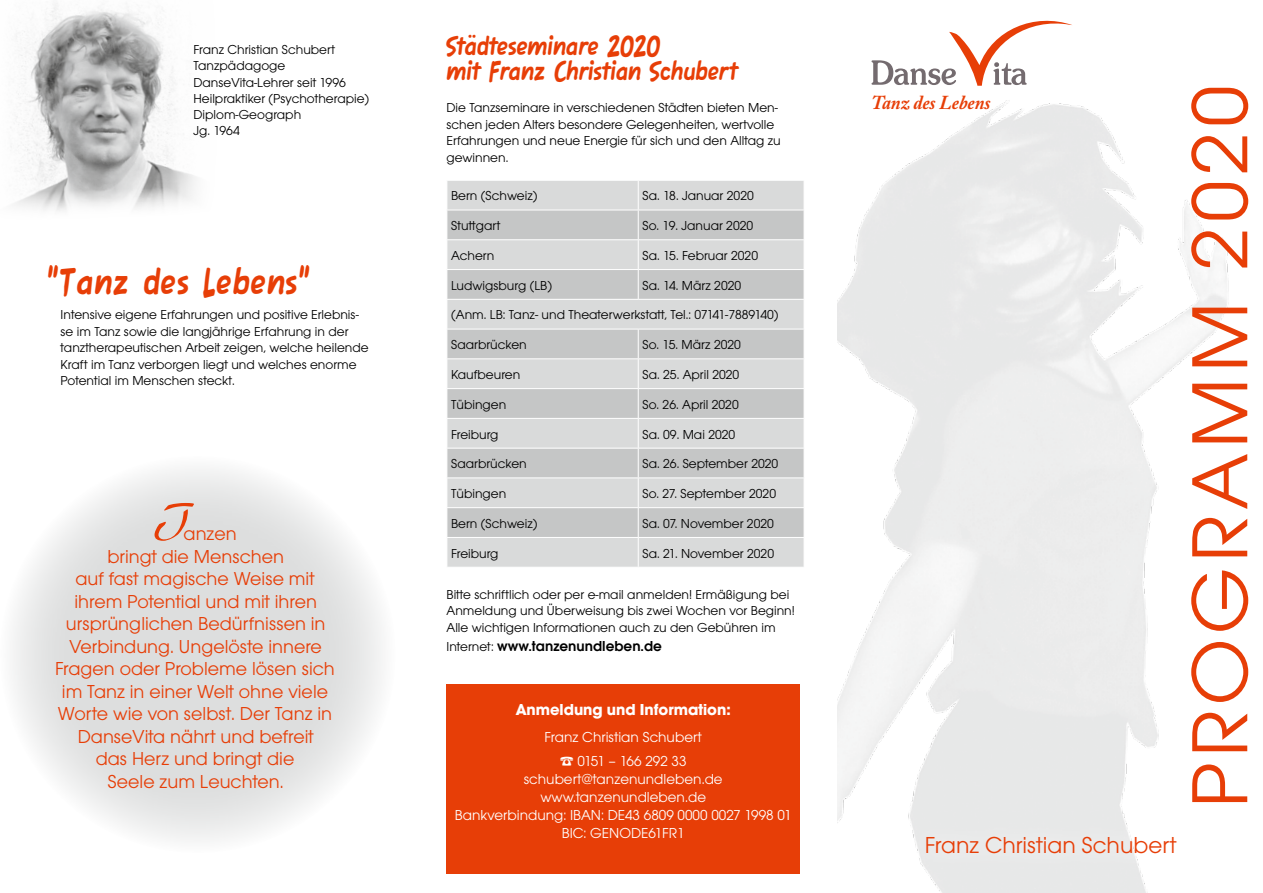
<style>
.page{position:relative;width:1263px;height:893px;background:#fff}
.page>*{position:absolute;margin:0;border:0;box-sizing:border-box;transform-origin:0 0}
.t1{font:82.5px "Avant Garde Gothic Itc T";letter-spacing:.06em;color:#e73e07}
.t2{font:55.5px "Gabrielle";color:#e73e07}
.t3{font:43.5px "Fawn Script";letter-spacing:.03em;color:#e73e07}
.t4{font:31.5px/25.5px "Fawn Script";letter-spacing:.01em;color:#e73e07}
.t5{font:24px "Avant Garde Gothic Itc T";color:#e73e07}
.t6{font:italic 700 19.65px "Adobe Caslon Pro";color:#e73e07;scale:.94 1}
.t7{font:19.5px "Avant Garde Gothic Itc T";color:#e73e07}
.t8{font:700 16.5px "Avant Garde Gothic Itc T";color:#fff}
.t9{font:15px/18px "Avant Garde Gothic Itc T";color:#fff;text-align:center}
.t10{font:600 15px "Avant Garde Gothic Itc T";color:#000}
.t11{font:13.5px/16.5px "Avant Garde Gothic Itc T";color:#000}
.s1{font-weight:400;font-size:13.5px}
</style>
<div class="page">
<svg style="left:0;top:456px;width:395px;height:397px;fill:#dfe0e0"></svg>
<div style="left:446px;top:685px;width:354px;height:189px;background:#e73e07"></div>
<svg style="left:871px;top:20px;width:201px;height:66px"></svg>
<div style="left:447px;top:181px;width:357px;height:386px;background:#d9dada"></div>
<svg style="left:447px;top:211px;width:357px;height:326px;background:#cecfcf"></svg>
<hr style="left:446px;top:210px;width:192px;height:1px;background:#fff">
<hr style="left:638px;top:210px;width:166px;height:1px;background:#fff">
<hr style="left:446px;top:239px;width:192px;height:1px;background:#fff">
<hr style="left:638px;top:239px;width:166px;height:1px;background:#fff">
<hr style="left:446px;top:269px;width:192px;height:1px;background:#fff">
<hr style="left:638px;top:269px;width:166px;height:1px;background:#fff">
<hr style="left:446px;top:299px;width:192px;height:1px;background:#fff">
<hr style="left:638px;top:299px;width:166px;height:1px;background:#fff">
<hr style="left:446px;top:329px;width:192px;height:1px;background:#fff">
<hr style="left:638px;top:329px;width:166px;height:1px;background:#fff">
<svg style="left:638px;top:181px;width:1px;height:118px"></svg>
<hr style="left:446px;top:358px;width:192px;height:1px;background:#fff">
<hr style="left:638px;top:358px;width:166px;height:1px;background:#fff">
<hr style="left:446px;top:388px;width:192px;height:1px;background:#fff">
<hr style="left:638px;top:388px;width:166px;height:1px;background:#fff">
<hr style="left:446px;top:418px;width:192px;height:1px;background:#fff">
<hr style="left:638px;top:418px;width:166px;height:1px;background:#fff">
<hr style="left:446px;top:448px;width:192px;height:1px;background:#fff">
<hr style="left:638px;top:448px;width:166px;height:1px;background:#fff">
<hr style="left:446px;top:477px;width:192px;height:1px;background:#fff">
<hr style="left:638px;top:477px;width:166px;height:1px;background:#fff">
<hr style="left:446px;top:507px;width:192px;height:1px;background:#fff">
<hr style="left:638px;top:507px;width:166px;height:1px;background:#fff">
<hr style="left:446px;top:537px;width:192px;height:1px;background:#fff">
<hr style="left:638px;top:537px;width:166px;height:1px;background:#fff">
<svg style="left:638px;top:329px;width:1px;height:238px"></svg>
<div style="left:907px;top:818px;width:287px;height:55px;background:linear-gradient(to right,#e4e5e5,#f7f8f8)"></div>
<div style="left:861px;top:82px;width:141px;height:39px;background:#fff"></div>
<img style="left:10px;top:3px;width:186px;height:208px">
<p class="t11" style="left:193px;top:41px;width:177px">Franz Christian Schubert<br>Tanzpädagoge<br>DanseVita-Lehrer seit 1996<br>Heilpraktiker (Psychotherapie)<br>Diplom-Geograph<br>Jg. 1964</p>
<h3 class="t3" style="left:46px;top:254px;width:266px">“Tanz des Lebens“</h3>
<p class="t11" style="left:61px;top:306px;width:310px">Intensive eigene Erfahrungen und positive Erlebnis&shy;se im Tanz sowie die langjährige Erfahrung in der tanztherapeutischen Arbeit zeigen, welche heilende Kraft im Tanz verborgen liegt und welches enorme Potential im Menschen steckt.</p>
<h2 class="t2" style="left:155px;top:490px;width:36px">T</h2>
<h3 class="t7" style="left:184px;top:522px;width:55px">anzen</h3>
<h3 class="t7" style="left:107px;top:545px;width:178px">bringt die Menschen</h3>
<h3 class="t7" style="left:75px;top:567px;width:241px">auf fast magische Weise mit</h3>
<h3 class="t7" style="left:75px;top:590px;width:244px">ihrem Potential und mit ihren</h3>
<h3 class="t7" style="left:66px;top:612px;width:261px">ursprünglichen Bedürfnissen in</h3>
<h3 class="t7" style="left:70px;top:635px;width:254px">Verbindung. Ungelöste innere</h3>
<h3 class="t7" style="left:55px;top:657px;width:281px">Fragen oder Probleme lösen sich</h3>
<h3 class="t7" style="left:62px;top:680px;width:268px">im Tanz in einer Welt ohne viele</h3>
<h3 class="t7" style="left:58px;top:702px;width:276px">Worte wie von selbst. Der Tanz in</h3>
<h3 class="t7" style="left:78px;top:725px;width:237px">DanseVita nährt und befreit</h3>
<h3 class="t7" style="left:96px;top:747px;width:200px">das Herz und bringt die</h3>
<h3 class="t7" style="left:108px;top:770px;width:177px">Seele zum Leuchten.</h3>
<h3 class="t4" style="left:446px;top:32px;width:292px">Städteseminare 2020<br>mit Franz Christian Schubert</h3>
<p class="t11" style="left:446px;top:99px;width:336px">Die Tanzseminare in verschiedenen Städten bieten Men&shy;schen jeden Alters besondere Gelegenheiten, wertvolle Erfahrungen und neue Energie für sich und den Alltag zu gewinnen.</p>
<p class="t11" style="left:451px;top:187px;width:88px">Bern (Schweiz)</p>
<p class="t11" style="left:642px;top:187px;width:113px">Sa. 18. Januar 2020</p>
<p class="t11" style="left:451px;top:217px;width:51px">Stuttgart</p>
<p class="t11" style="left:642px;top:217px;width:112px">So. 19. Januar 2020</p>
<p class="t11" style="left:451px;top:247px;width:45px">Achern</p>
<p class="t11" style="left:642px;top:247px;width:117px">Sa. 15. Februar 2020</p>
<p class="t11" style="left:451px;top:277px;width:102px">Ludwigsburg (LB)</p>
<p class="t11" style="left:642px;top:277px;width:100px">Sa. 14. März 2020</p>
<p class="t11" style="left:451px;top:307px;width:329px">(Anm. LB: Tanz- und Theaterwerkstatt, Tel.: 07141-7889140)</p>
<p class="t11" style="left:451px;top:336px;width:77px">Saarbrücken</p>
<p class="t11" style="left:642px;top:336px;width:100px">So. 15. März 2020</p>
<p class="t11" style="left:451px;top:366px;width:71px">Kaufbeuren</p>
<p class="t11" style="left:642px;top:366px;width:98px">Sa. 25. April 2020</p>
<p class="t11" style="left:451px;top:396px;width:57px">Tübingen</p>
<p class="t11" style="left:642px;top:396px;width:98px">So. 26. April 2020</p>
<p class="t11" style="left:451px;top:426px;width:49px">Freiburg</p>
<p class="t11" style="left:642px;top:426px;width:94px">Sa. 09. Mai 2020</p>
<p class="t11" style="left:451px;top:455px;width:77px">Saarbrücken</p>
<p class="t11" style="left:642px;top:455px;width:137px">Sa. 26. September 2020</p>
<p class="t11" style="left:451px;top:485px;width:57px">Tübingen</p>
<p class="t11" style="left:642px;top:485px;width:135px">So. 27. September 2020</p>
<p class="t11" style="left:451px;top:515px;width:88px">Bern (Schweiz)</p>
<p class="t11" style="left:642px;top:515px;width:133px">Sa. 07. November 2020</p>
<p class="t11" style="left:451px;top:545px;width:49px">Freiburg</p>
<p class="t11" style="left:642px;top:545px;width:133px">Sa. 21. November 2020</p>
<p class="t11" style="left:446px;top:586px;width:350px">Bitte schriftlich oder per e-mail anmelden! Ermäßigung bei<br>Anmeldung und Überweisung bis zwei Wochen vor Beginn!<br>Alle wichtigen Informationen auch zu den Gebühren im</p>
<p class="t10" style="left:446px;top:637px;width:217px"><span class="s1">Internet:</span> www.tanzenundleben.de</p>
<p class="t8" style="left:516px;top:700px;width:216px">Anmeldung und Information:</p>
<p class="t9" style="left:544px;top:725px;width:159px;line-height:23.4px">Franz Christian Schubert ☎ 0151 – 166 292 33</p>
<p class="t9" style="left:455px;top:769px;width:338px">schubert@tanzenundleben.de www.tanzenundleben.de<br>Bankverbindung: IBAN: DE43 6809 0000 0027 1998 01<br>BIC: GENODE61FR1</p>
<h3 class="t6" style="left:871px;top:90px;width:128px">Tanz des Lebens</h3>
<h3 class="t5" style="left:925px;top:831px;width:253px">Franz Christian Schubert</h3>
<h1 class="t1" style="left:1172px;top:808px;width:725px;rotate:-90deg">PROGRAMM 2020</h1>
</div>
